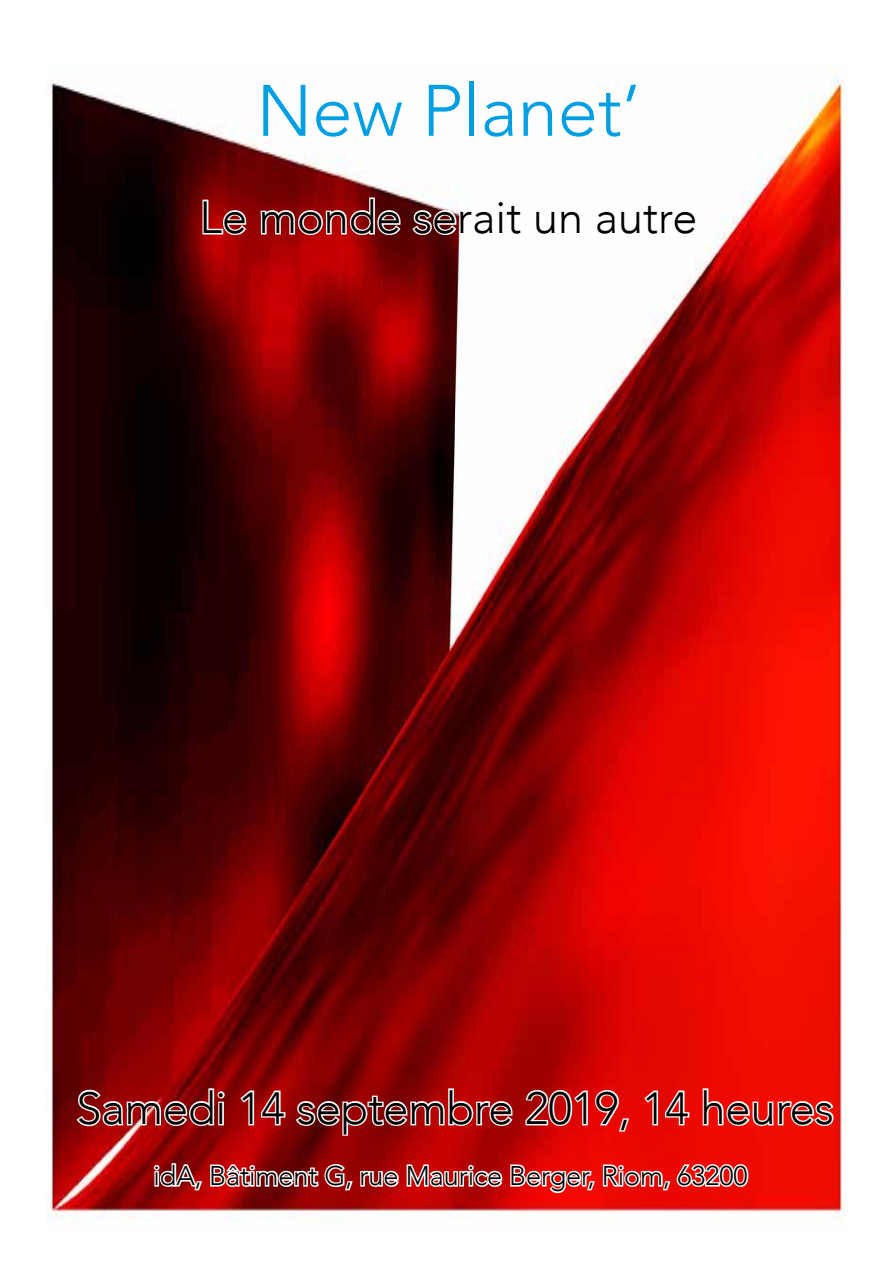
<style>
.page{position:relative;width:893px;height:1263px;background:#fff}
.page>*{position:absolute;margin:0;border:0;box-sizing:border-box;transform-origin:0 0}
.t1{font:300 72px "Avenir";color:#009fe3}
.t2{font:300 45px "Avenir";color:#000}
.t3{font:300 27px "Avenir";color:#000}
</style>
<div class="page">
<img style="left:46px;top:64px;width:799px;height:1158px">
<svg style="left:201px;top:198px;width:47px;height:39px"></svg>
<svg style="left:259px;top:196px;width:143px;height:41px"></svg>
<svg style="left:410px;top:198px;width:114px;height:39px"></svg>
<svg style="left:533px;top:208px;width:50px;height:29px"></svg>
<svg style="left:594px;top:203px;width:104px;height:34px"></svg>
<svg style="left:151px;top:1153px;width:599px;height:42px"></svg>
<svg style="left:75px;top:1087px;width:152px;height:41px"></svg>
<svg style="left:238px;top:1089px;width:49px;height:38px"></svg>
<svg style="left:294px;top:1087px;width:220px;height:50px"></svg>
<svg style="left:523px;top:1088px;width:108px;height:46px"></svg>
<svg style="left:642px;top:1089px;width:49px;height:38px"></svg>
<svg style="left:701px;top:1087px;width:135px;height:41px"></svg>
<h1 class="t1" style="left:256px;top:68px;width:386px">New Planet’</h1>
<p class="t2" style="left:200px;top:191px;width:499px">Le monde serait un autre</p>
<p class="t2" style="left:76px;top:1082px;width:759px">Samedi 14 septembre 2019, 14 heures</p>
<p class="t3" style="left:153px;top:1160px;width:596px">idA, Bâtiment G, rue Maurice Berger, Riom, 63200</p>
</div>
